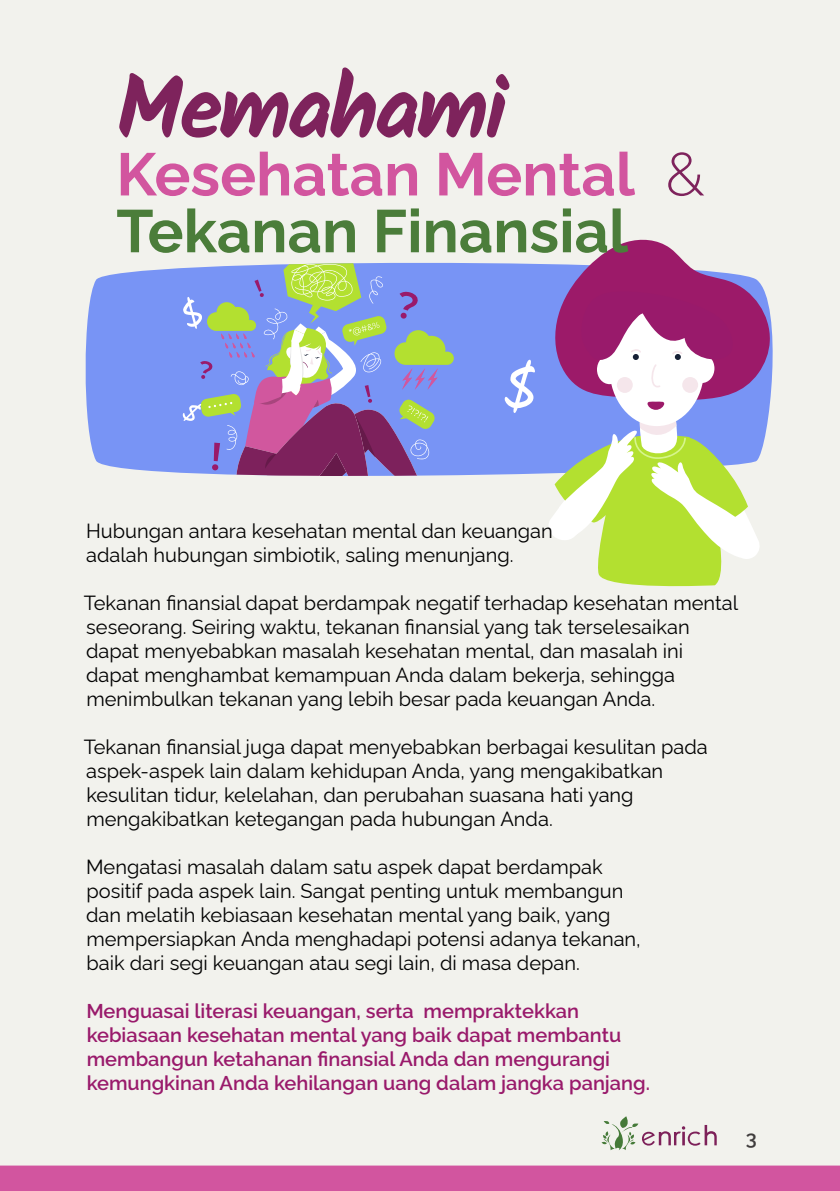
<style>
.page{position:relative;width:840px;height:1191px;background:#fff}
.page>*{position:absolute;margin:0;border:0;box-sizing:border-box;transform-origin:0 0}
.Heading{font:700 88px "Kalam";letter-spacing:-.04em;color:#7e235c}
.Heading-2{font:700 60px/56.8px "Raleway";color:#4b7d3a}
.Basic_body{font:20px/24px "Raleway";color:#000}
.Basic_body-2{font:600 20px/24px "Raleway";color:#991a6b}
.t1{font:600 20px "Raleway";color:#403d3d}
.s1{color:#d2559f}
.s2{font-weight:300;color:#7e235c}
</style>
<div class="page">
<div style="left:0;top:0;width:839px;height:1191px;background:#f2f2ed"></div>
<div style="left:0;top:1165px;width:839px;height:26px;background:#d2559f"></div>
<svg style="left:85px;top:262px;width:688px;height:214px;background:#829cf4"></svg>
<svg style="left:547px;top:239px;width:223px;height:348px"></svg>
<svg style="left:504px;top:360px;width:30px;height:53px;background:#a9bbf8"></svg>
<svg style="left:183px;top:263px;width:270px;height:213px;background:#9090bc"></svg>
<svg style="left:601px;top:1116px;width:115px;height:34px"></svg>
<p class="Heading" style="left:116px;top:57px;width:393px">Memahami</p>
<p class="Heading-2" style="left:116px;top:140px;width:589px"><span class="s1">Kesehatan Mental</span> <span class="s2">&amp;<br></span>Tekanan Finansial</p>
<p class="Basic_body" style="left:86px;top:516px;width:468px">Hubungan antara kesehatan mental dan keuangan adalah hubungan simbiotik, saling menunjang.</p>
<p class="Basic_body" style="left:84px;top:588px;width:655px">Tekanan finansial dapat berdampak negatif terhadap kesehatan mental seseorang. Seiring waktu, tekanan finansial yang tak terselesaikan dapat menyebabkan masalah kesehatan mental, dan masalah ini dapat menghambat kemampuan Anda dalam bekerja, sehingga menimbulkan tekanan yang lebih besar pada keuangan Anda.</p>
<p class="Basic_body" style="left:84px;top:732px;width:625px">Tekanan finansial juga dapat menyebabkan berbagai kesulitan pada aspek-aspek lain dalam kehidupan Anda, yang mengakibatkan kesulitan tidur, kelelahan, dan perubahan suasana hati yang mengakibatkan ketegangan pada hubungan Anda.</p>
<p class="Basic_body" style="left:86px;top:852px;width:556px">Mengatasi masalah dalam satu aspek dapat berdampak positif pada aspek lain. Sangat penting untuk membangun dan melatih kebiasaan kesehatan mental yang baik, yang mempersiapkan Anda menghadapi potensi adanya tekanan, baik dari segi keuangan atau segi lain, di masa depan.</p>
<p class="Basic_body-2" style="left:86px;top:996px;width:565px">Menguasai literasi keuangan, serta mempraktekkan kebiasaan kesehatan mental yang baik dapat membantu membangun ketahanan finansial Anda dan mengurangi kemungkinan Anda kehilangan uang dalam jangka panjang.</p>
<p class="t1" style="left:745px;top:1122px;width:12px">3</p>
</div>
